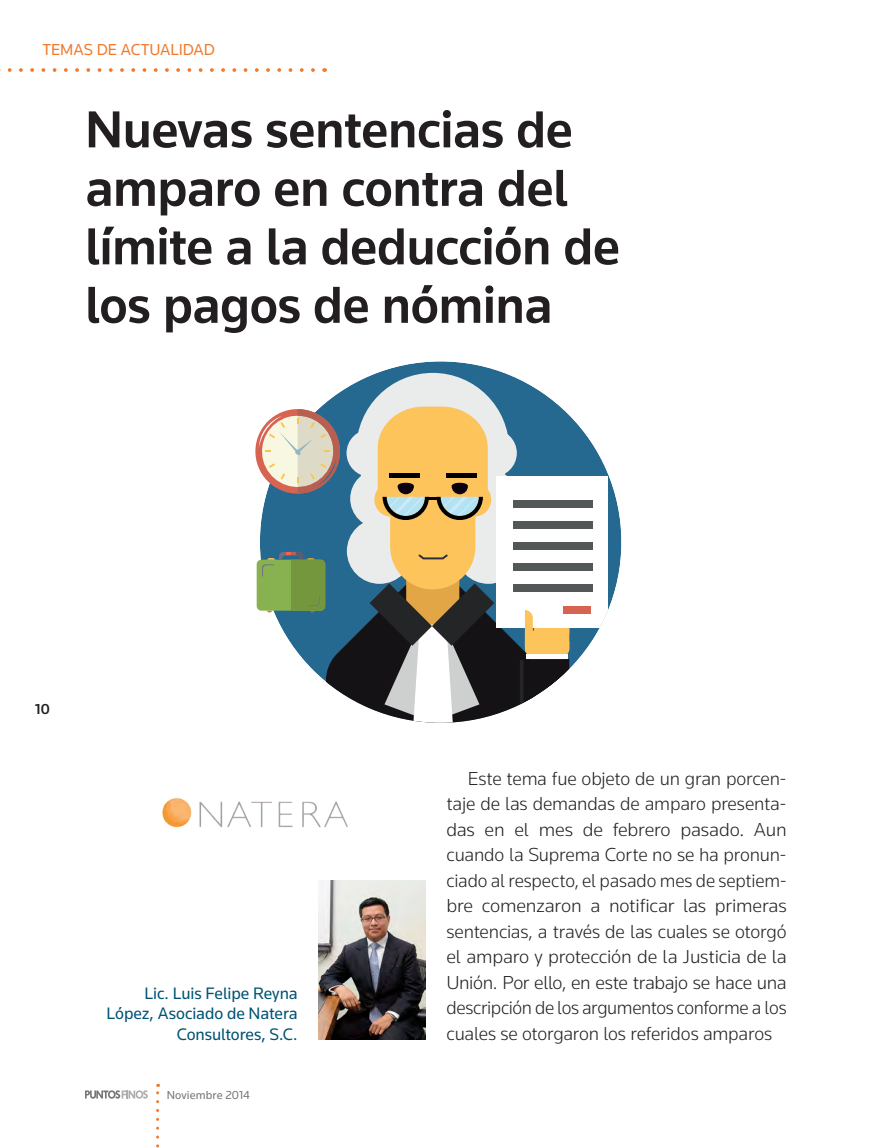
<style>
.page{position:relative;width:893px;height:1148px;background:#fff}
.page>*{position:absolute;margin:0;border:0;box-sizing:border-box;transform-origin:0 0}
.t1{font:500 54px/58.5px "Knowledge";letter-spacing:-.015em;color:#231f20}
.t2{font:300 19.5px/25.5px "Knowledge";letter-spacing:-.01em;color:#231f20;text-align:justify}
.t3{font:17.25px/20.7px "Knowledge";letter-spacing:-.005em;color:#005374;text-align:right}
.t4{font:16.5px "Knowledge";color:#f17a2c}
.t5{font:500 15px "Knowledge";color:#231f20}
.t6{font:12px "Knowledge";letter-spacing:.01em;color:#737578}
</style>
<div class="page">
<svg style="left:85px;top:1090px;width:63px;height:9px"></svg>
<svg style="left:156px;top:1084px;width:3px;height:64px"></svg>
<svg style="left:0;top:68px;width:313px;height:4px"></svg>
<img style="left:319px;top:880px;width:106px;height:160px">
<img style="left:162px;top:798px;width:186px;height:30px">
<div style="left:260px;top:361px;width:361px;height:362px;background:#256991;border-radius:50%"></div>
<div style="left:356px;top:373px;width:153px;height:153px;background:#e9ecea;border-radius:50%"></div>
<div style="left:346px;top:429px;width:48px;height:48px;background:#e9ecea;border-radius:50%"></div>
<div style="left:350px;top:469px;width:59px;height:59px;background:#e9ecea;border-radius:50%"></div>
<div style="left:347px;top:518px;width:65px;height:66px;background:#e9ecea;border-radius:50%"></div>
<div style="left:469px;top:429px;width:48px;height:48px;background:#e9ecea;border-radius:50%"></div>
<div style="left:459px;top:469px;width:59px;height:59px;background:#e9ecea;border-radius:50%"></div>
<div style="left:456px;top:518px;width:65px;height:66px;background:#e9ecea;border-radius:50%"></div>
<div style="left:457px;top:483px;width:34px;height:34px;background:#fec45c;border-radius:50%"></div>
<svg style="left:374px;top:483px;width:34px;height:34px"></svg>
<div style="left:390px;top:451px;width:85px;height:138px;background:#fec45c;border-radius:43px"></div>
<svg style="left:378px;top:407px;width:110px;height:113px"></svg>
<div style="left:497px;top:476px;width:111px;height:152px;background:#fff"></div>
<div style="left:513px;top:500px;width:80px;height:8px;background:#545758"></div>
<div style="left:513px;top:521px;width:80px;height:8px;background:#545758"></div>
<div style="left:513px;top:542px;width:80px;height:7px;background:#545758"></div>
<div style="left:513px;top:563px;width:80px;height:7px;background:#545758"></div>
<div style="left:513px;top:584px;width:80px;height:7px;background:#545758"></div>
<div style="left:563px;top:607px;width:27px;height:7px;background:#d76351"></div>
<svg style="left:255px;top:404px;width:85px;height:94px"></svg>
<svg style="left:257px;top:552px;width:312px;height:171px"></svg>
<p class="t4" style="left:42px;top:39px;width:174px">TEMAS DE ACTUALIDAD</p>
<h1 class="t1" style="left:85px;top:99px;width:536px">Nuevas sentencias de amparo en contra del límite a la deducción de los pagos de nómina</h1>
<p class="t5" style="left:35px;top:700px;width:16px">10</p>
<p class="t3" style="left:107px;top:982px;width:193px">Lic. Luis Felipe Reyna<br>López, Asociado de Natera<br>Consultores, S.C.</p>
<p class="t6" style="left:167px;top:1087px;width:85px">Noviembre 2014</p>
<p class="t2" style="left:446px;top:765px;width:342px;text-indent:21px">Este tema fue objeto de un gran porcen&shy;taje de las demandas de amparo presenta&shy;das en el mes de febrero pasado. Aun cuando la Suprema Corte no se ha pronun&shy;ciado al respecto, el pasado mes de septiem&shy;bre comenzaron a notificar las primeras sentencias, a través de las cuales se otorgó el amparo y protección de la Justicia de la Unión. Por ello, en este trabajo se hace una descripción de los argumentos conforme a los cuales se otorgaron los referidos amparos</p>
</div>
